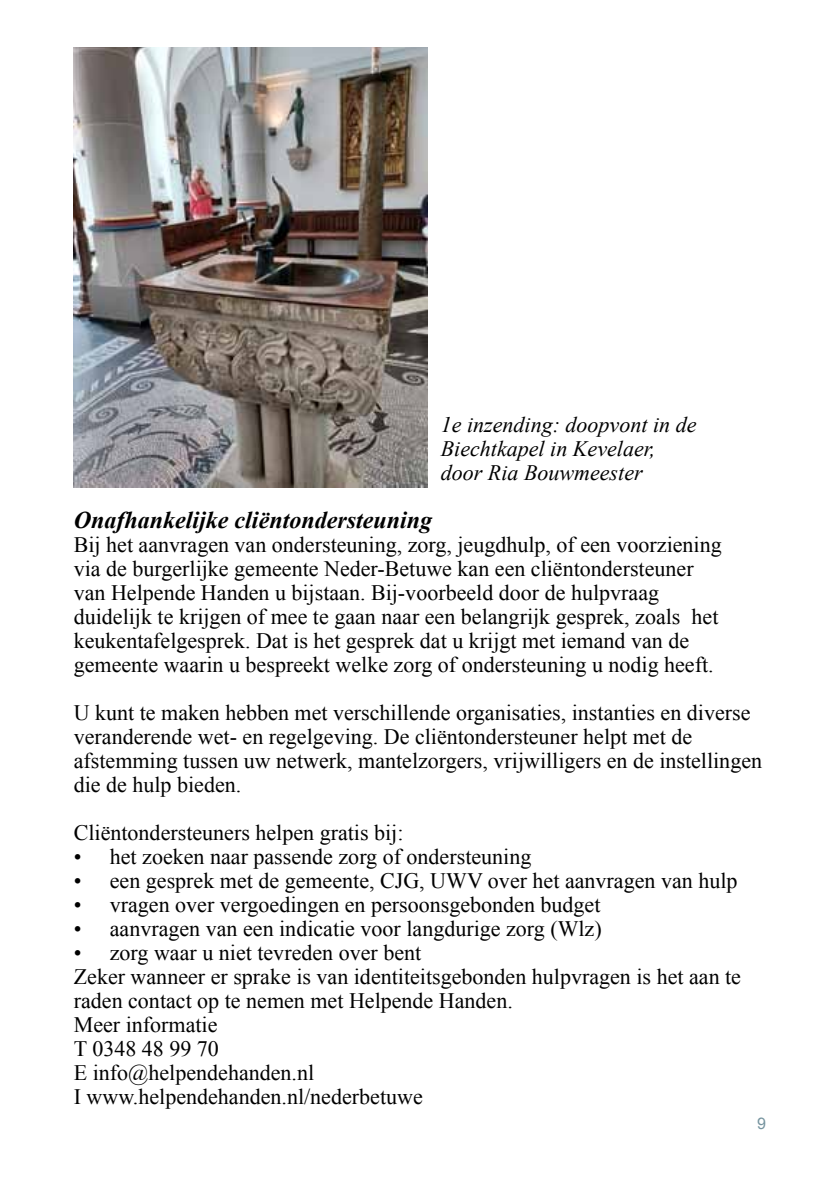
<style>
.page{position:relative;width:840px;height:1191px;background:#fff}
.page>*{position:absolute;margin:0;border:0;box-sizing:border-box;transform-origin:0 0}
.t1{font:italic 700 24px "Times New Roman";color:#000}
.t2{font:22px/24px "Times New Roman";color:#000}
.t3{font:italic 22px/24px "Times New Roman";color:#000}
.t4{font:16px "Arial";color:#76949f}
</style>
<div class="page">
<img style="left:74px;top:47px;width:353px;height:441px">
<p class="t3" style="left:440px;top:412px;width:257px">1e inzending: doopvont in de<br>Biechtkapel in Kevelaer, door Ria Bouwmeester</p>
<p class="t1" style="left:74px;top:503px;width:360px">Onafhankelijke cliëntondersteuning</p>
<p class="t2" style="left:74px;top:532px;width:649px">Bij het aanvragen van ondersteuning, zorg, jeugdhulp, of een voorziening via de burgerlijke gemeente Neder-Betuwe kan een cliëntondersteuner van Helpende Handen u bijstaan. Bij-voorbeeld door de hulpvraag duidelijk te krijgen of mee te gaan naar een belangrijk gesprek, zoals het keukentafelgesprek. Dat is het gesprek dat u krijgt met iemand van de gemeente waarin u bespreekt welke zorg of ondersteuning u nodig heeft.</p>
<p class="t2" style="left:74px;top:700px;width:689px">U kunt te maken hebben met verschillende organisaties, instanties en diverse veranderende wet- en regelgeving. De cliëntondersteuner helpt met de afstemming tussen uw netwerk, mantelzorgers, vrijwilligers en de instellingen die de hulp bieden.</p>
<p class="t2" style="left:74px;top:820px;width:331px">Cliëntondersteuners helpen gratis bij:</p>
<p class="t2" style="left:74px;top:844px;width:459px">• het zoeken naar passende zorg of ondersteuning</p>
<p class="t2" style="left:74px;top:868px;width:664px">• een gesprek met de gemeente, CJG, UWV over het aanvragen van hulp</p>
<p class="t2" style="left:74px;top:892px;width:528px">• vragen over vergoedingen en persoonsgebonden budget</p>
<p class="t2" style="left:74px;top:916px;width:529px">• aanvragen van een indicatie voor langdurige zorg (Wlz)</p>
<p class="t2" style="left:74px;top:940px;width:668px">• zorg waar u niet tevreden over bent<br>Zeker wanneer er sprake is van identiteitsgebonden hulpvragen is het aan te raden contact op te nemen met Helpende Handen.<br>Meer informatie<br>T 0348 48 99 70<br>E info@helpendehanden.nl<br>I www.helpendehanden.nl/nederbetuwe</p>
<p class="t4" style="left:756px;top:1112px;width:10px">9</p>
</div>
